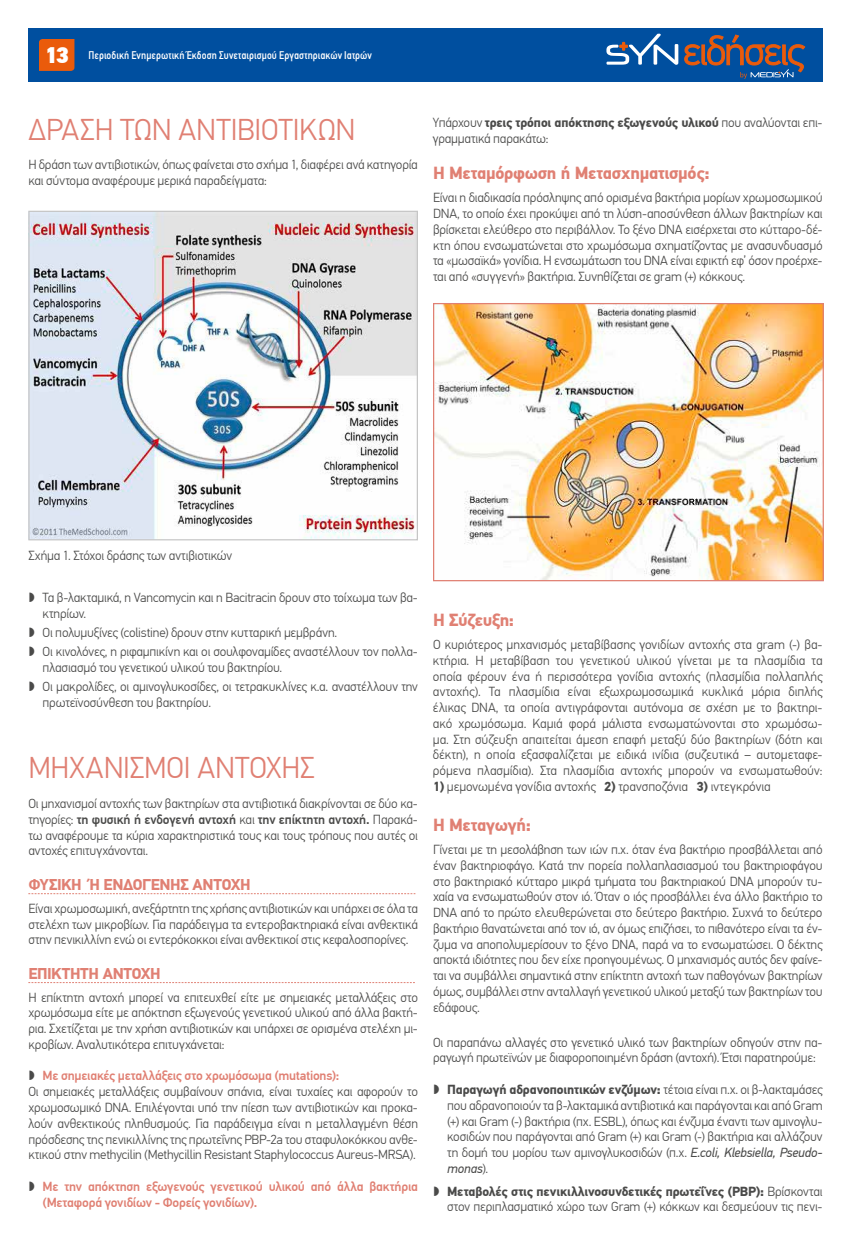
<style>
.page{position:relative;width:851px;height:1241px;background:#fff}
.page>*{position:absolute;margin:0;border:0;box-sizing:border-box;transform-origin:0 0}
.t1{font:300 30px "PF Din Text Pro";color:#e08073}
.t2{font:900 22.5px "PF Din Text Pro";color:#fff}
.t3{font:700 17.5px "PF Din Text Pro";letter-spacing:-.015em;color:#e08073}
.t4{font:700 15.62px "PF Din Text Pro";color:#e08073}
.t5{font:300 13.12px/15.8px "PF Din Text Pro";letter-spacing:-.015em;color:#4a4a49;text-align:justify}
.t6{font:500 13.12px/15.8px "PF Din Text Pro";letter-spacing:-.015em;color:#e08073}
.t7{font:500 condensed 11.25px "PF Din Text";letter-spacing:.005em;color:#fff}
.s1{font-weight:700}
.s2{font-weight:500}
.s3{font-weight:400;font-style:italic}
</style>
<div class="page">
<div style="left:28px;top:28px;width:794px;height:53px;background:#004f9f"></div>
<svg style="left:606px;top:34px;width:72px;height:31px"></svg>
<svg style="left:684px;top:35px;width:121px;height:44px"></svg>
<svg style="left:28px;top:893px;width:387px;height:1px"></svg>
<svg style="left:28px;top:982px;width:387px;height:1px"></svg>
<img style="left:30px;top:213px;width:386px;height:325px">
<div style="left:28px;top:211px;width:390px;height:329px;border:1px solid #c6c6c6"></div>
<img style="left:435px;top:305px;width:386px;height:274px">
<div style="left:433px;top:303px;width:390px;height:278px;border:1px solid #e08073"></div>
<svg style="left:39px;top:39px;width:35px;height:32px"></svg>
<h2 class="t2" style="left:44px;top:41px;width:26px">13</h2>
<p class="t7" style="left:89px;top:49px;width:285px">Περιοδική Ενημερωτική Έκδοση Συνεταιρισμού Εργαστηριακών Ιατρών</p>
<h1 class="t1" style="left:28px;top:112px;width:35px">Δράση</h1>
<h1 class="t1" style="left:120px;top:112px;width:18px">των</h1>
<h1 class="t1" style="left:178px;top:112px;width:16px">αντιβιοτικών</h1>
<p class="t5" style="left:28px;top:157px;width:391px">Η δράση των αντιβιοτικών, όπως φαίνεται στο σχήμα 1, διαφέρει ανά κατηγορία και σύντομα αναφέρουμε μερικά παραδείγματα:</p>
<p class="t5" style="left:433px;top:115px;width:391px">Υπάρχουν <span class="s1">τρεις τρόποι απόκτησης εξωγενούς υλικού</span> που αναλύονται επι&shy;γραμματικά παρακάτω:</p>
<h3 class="t3" style="left:433px;top:163px;width:278px">Η Μεταμόρφωση ή Μετασχηματισμός:</h3>
<p class="t5" style="left:433px;top:190px;width:391px">Είναι η διαδικασία πρόσληψης από ορισμένα βακτήρια μορίων χρωμοσωμικού DNA, το οποίο έχει προκύψει από τη λύση-αποσύνθεση άλλων βακτηρίων και βρίσκεται ελεύθερο στο περιβάλλον. Το ξένο DNA εισέρχεται στο κύτταρο-δέ&shy;κτη όπου ενσωματώνεται στο χρωμόσωμα σχηματίζοντας με ανασυνδυασμό τα «μωσαϊκά» γονίδια. Η ενσωμάτωση του DNA είναι εφικτή εφ’ όσον προέρχε&shy;ται από «συγγενή» βακτήρια. Συνηθίζεται σε gram (+) κόκκους.</p>
<p class="t5" style="left:28px;top:547px;width:205px">Σχήμα 1. Στόχοι δράσης των αντιβιοτικών</p>
<p class="t5" style="left:43px;top:589px;width:377px">Τα β-λακταμικά, η Vancomycin και η Bacitracin δρουν στο τοίχωμα των βα&shy;κτηρίων.</p>
<p class="t5" style="left:43px;top:623px;width:377px;line-height:19.2px">Οι πολυμυξίνες (colistine) δρουν στην κυτταρική μεμβράνη.<br>Οι κινολόνες, η ριφαμπικίνη και οι σουλφοναμίδες αναστέλλουν τον πολλα-</p>
<p class="t5" style="left:43px;top:658px;width:377px;line-height:19.2px">πλασιασμό του γενετικού υλικού του βακτηρίου.<br>Οι μακρολίδες, οι αμινογλυκοσίδες, οι τετρακυκλίνες κ.α. αναστέλλουν την</p>
<p class="t5" style="left:43px;top:694px;width:170px">πρωτεϊνοσύνθεση του βακτηρίου.</p>
<h1 class="t1" style="left:28px;top:750px;width:39px">Μηχανισμοί</h1>
<h1 class="t1" style="left:197px;top:750px;width:18px">αντοχής</h1>
<p class="t5" style="left:28px;top:795px;width:391px">Οι μηχανισμοί αντοχής των βακτηρίων στα αντιβιοτικά διακρίνονται σε δύο κα&shy;τηγορίες: <span class="s2">τη φυσική ή ενδογενή αντοχή</span> και <span class="s2">την επίκτητη αντοχή.</span> Παρακά&shy;τω αναφέρουμε τα κύρια χαρακτηριστικά τους και τους τρόπους που αυτές οι αντοχές επιτυγχάνονται.</p>
<p class="t4" style="left:28px;top:874px;width:21px">Φυσική</p>
<p class="t4" style="left:89px;top:874px;width:34px">Ή Ενδογενής</p>
<p class="t4" style="left:192px;top:874px;width:11px">αντοχή</p>
<p class="t5" style="left:28px;top:900px;width:391px">Είναι χρωμοσωμική, ανεξάρτητη της χρήσης αντιβιοτικών και υπάρχει σε όλα τα στελέχη των μικροβίων. Για παράδειγμα τα εντεροβακτηριακά είναι ανθεκτικά στην πενικιλλίνη ενώ οι εντερόκοκκοι είναι ανθεκτικοί στις κεφαλοσπορίνες.</p>
<p class="t4" style="left:28px;top:963px;width:19px">Επίκτητη</p>
<p class="t4" style="left:103px;top:963px;width:11px">αντοχή</p>
<p class="t5" style="left:28px;top:989px;width:391px">Η επίκτητη αντοχή μπορεί να επιτευχθεί είτε με σημειακές μεταλλάξεις στο χρωμόσωμα είτε με απόκτηση εξωγενούς γενετικού υλικού από άλλα βακτή&shy;ρια. Σχετίζεται με την χρήση αντιβιοτικών και υπάρχει σε ορισμένα στελέχη μι&shy;κροβίων. Αναλυτικότερα επιτυγχάνεται:</p>
<p class="t6" style="left:43px;top:1068px;width:298px">Με σημειακές μεταλλάξεις στο χρωμόσωμα (mutations):</p>
<p class="t5" style="left:28px;top:1083px;width:391px">Οι σημειακές μεταλλάξεις συμβαίνουν σπάνια, είναι τυχαίες και αφορούν το χρωμοσωμικό DNA. Επιλέγονται υπό την πίεση των αντιβιοτικών και προκα&shy;λούν ανθεκτικούς πληθυσμούς. Για παράδειγμα είναι η μεταλλαγμένη θέση πρόσδεσης της πενικιλλίνης της πρωτεΐνης PBP-2a του σταφυλοκόκκου ανθε&shy;κτικού στην methycilin (Methycillin Resistant Staphylococcus Aureus-MRSA).</p>
<p class="t6" style="left:43px;top:1178px;width:377px">Με την απόκτηση εξωγενούς γενετικού υλικού από άλλα βακτήρια (Μεταφορά γονιδίων - Φορείς γονιδίων).</p>
<h3 class="t3" style="left:433px;top:609px;width:83px">Η Σύζευξη:</h3>
<p class="t5" style="left:433px;top:636px;width:391px">Ο κυριότερος μηχανισμός μεταβίβασης γονιδίων αντοχής στα gram (-) βα&shy;κτήρια. Η μεταβίβαση του γενετικού υλικού γίνεται με τα πλασμίδια τα οποία φέρουν ένα ή περισσότερα γονίδια αντοχής (πλασμίδια πολλαπλής αντοχής). Τα πλασμίδια είναι εξωχρωμοσωμικά κυκλικά μόρια διπλής έλικας DNA, τα οποία αντιγράφονται αυτόνομα σε σχέση με το βακτηρι&shy;ακό χρωμόσωμα. Καμιά φορά μάλιστα ενσωματώνονται στο χρωμόσω&shy;μα. Στη σύζευξη απαιτείται άμεση επαφή μεταξύ δύο βακτηρίων (δότη και δέκτη), η οποία εξασφαλίζεται με ειδικά ινίδια (συζευτικά – αυτομεταφε&shy;ρόμενα πλασμίδια). Στα πλασμίδια αντοχής μπορούν να ενσωματωθούν:</p>
<p class="t5" style="left:433px;top:778px;width:339px"><span class="s1">1)</span> μεμονωμένα γονίδια αντοχής <span class="s1">2)</span> τρανσποζόνια <span class="s1">3)</span> ιντεγκρόνια</p>
<h3 class="t3" style="left:433px;top:814px;width:99px">Η Μεταγωγή:</h3>
<p class="t5" style="left:433px;top:841px;width:391px">Γίνεται με τη μεσολάβηση των ιών π.χ. όταν ένα βακτήριο προσβάλλεται από έναν βακτηριοφάγο. Κατά την πορεία πολλαπλασιασμού του βακτηριοφάγου στο βακτηριακό κύτταρο μικρά τμήματα του βακτηριακού DNA μπορούν τυ&shy;χαία να ενσωματωθούν στον ιό. Όταν ο ιός προσβάλλει ένα άλλο βακτήριο το DNA από το πρώτο ελευθερώνεται στο δεύτερο βακτήριο. Συχνά το δεύτερο βακτήριο θανατώνεται από τον ιό, αν όμως επιζήσει, το πιθανότερο είναι τα έν&shy;ζυμα να αποπολυμερίσουν το ξένο DNA, παρά να το ενσωματώσει. Ο δέκτης αποκτά ιδιότητες που δεν είχε προηγουμένως. Ο μηχανισμός αυτός δεν φαίνε&shy;ται να συμβάλλει σημαντικά στην επίκτητη αντοχή των παθογόνων βακτηρίων όμως, συμβάλλει στην ανταλλαγή γενετικού υλικού μεταξύ των βακτηρίων του εδάφους.</p>
<p class="t5" style="left:433px;top:1034px;width:391px">Οι παραπάνω αλλαγές στο γενετικό υλικό των βακτηρίων οδηγούν στην πα&shy;ραγωγή πρωτεϊνών με διαφοροποιημένη δράση (αντοχή). Έτσι παρατηρούμε:</p>
<p class="t5" style="left:447px;top:1081px;width:377px"><span class="s1">Παραγωγή αδρανοποιητικών ενζύμων:</span> τέτοια είναι π.χ. οι β-λακταμάσες που αδρανοποιούν τα β-λακταμικά αντιβιοτικά και παράγονται και από Gram (+) και Gram (-) βακτήρια (πχ. ESBL), όπως και ένζυμα έναντι των αμινογλυ&shy;κοσιδών που παράγονται από Gram (+) και Gram (-) βακτήρια και αλλάζουν τη δομή του μορίου των αμινογλυκοσιδών (π.χ. <span class="s3">E.coli, Klebsiella, Pseudo&shy;monas</span>).</p>
<p class="t5" style="left:447px;top:1183px;width:377px"><span class="s1">Μεταβολές στις πενικιλλινοσυνδετικές πρωτεΐνες (PBP):</span> Βρίσκονται στον περιπλασματικό χώρο των Gram (+) κόκκων και δεσμεύουν τις πενι-</p>
</div>
